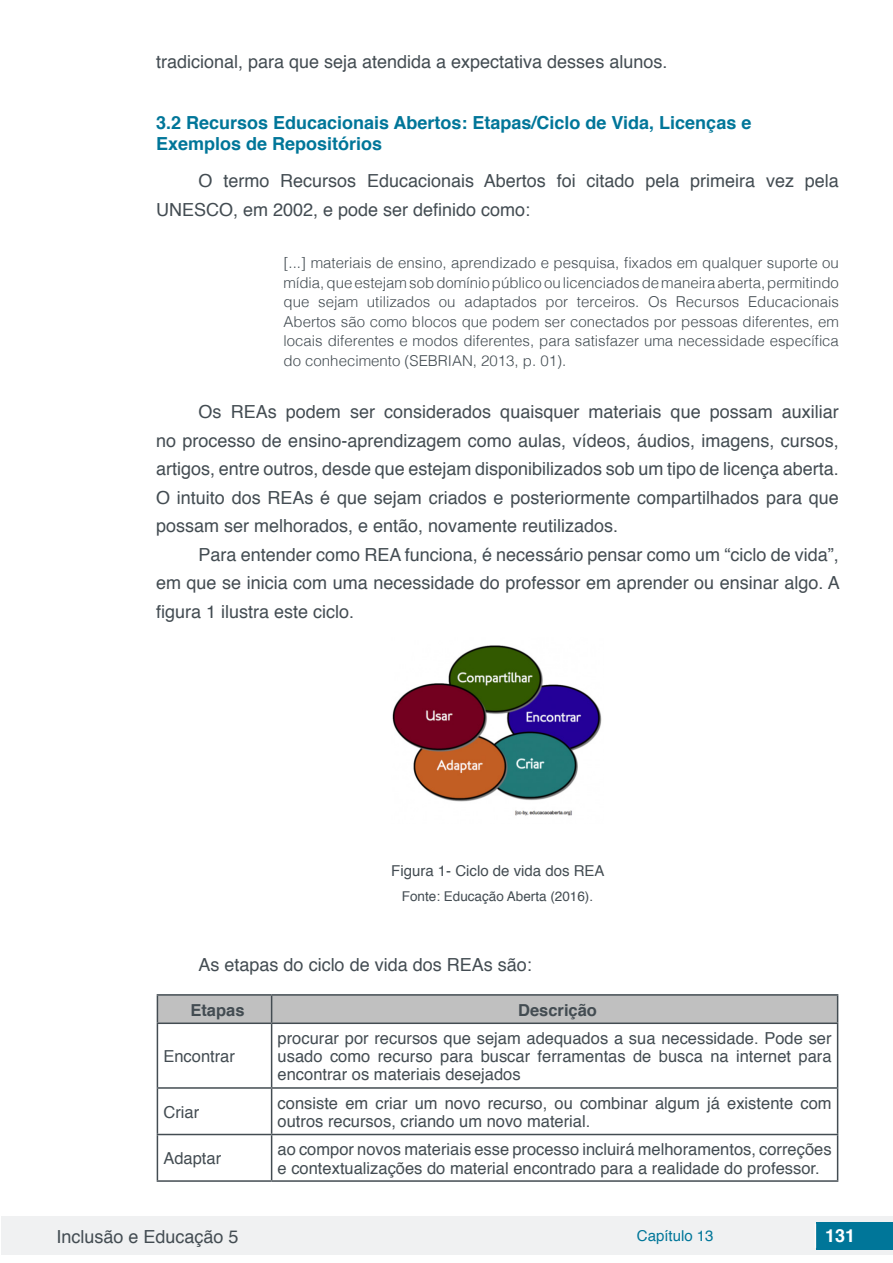
<style>
.page{position:relative;width:893px;height:1263px;background:#fff}
.page>*{position:absolute;margin:0;border:0;box-sizing:border-box;transform-origin:0 0}
.t1{font:18px/28.5px "Helvetica";color:#434c52;text-align:justify}
.t2{font:700 18px/21.6px "Helvetica";color:#007699}
.t3{font:700 18px "Helvetica";color:#fff}
.t4{font:16.5px/18.1px "Helvetica";color:#434c52}
.t5{font:700 16.5px "Helvetica";color:#434c52}
.t6{font:300 15px/19.5px "Helvetica";color:#434c52;text-align:justify}
.t7{font:15px "Helvetica";color:#434c52}
.t8{font:15px "Helvetica";color:#007699}
.t9{font:13.5px "Helvetica";color:#434c52}
</style>
<div class="page">
<div style="left:1px;top:1216px;width:891px;height:38px;background:#f0f1f2"></div>
<div style="left:816px;top:1222px;width:77px;height:27px;background:#007699"></div>
<svg style="left:815px;top:1224px;width:1px;height:24px"></svg>
<img style="left:392px;top:645px;width:210px;height:171px">
<hr style="left:157px;top:994px;width:115px;height:2px;background:#434c52">
<hr style="left:272px;top:994px;width:566px;height:2px;background:#434c52">
<div style="left:157px;top:995px;width:681px;height:27px;background:#c0c0c0"></div>
<hr style="left:157px;top:1024px;width:1px;height:63px;background:#434c52">
<hr style="left:157px;top:1022px;width:115px;height:2px;background:#434c52">
<hr style="left:271px;top:1024px;width:1px;height:63px;background:#434c52">
<hr style="left:272px;top:1022px;width:566px;height:2px;background:#434c52">
<hr style="left:837px;top:1024px;width:1px;height:63px;background:#434c52">
<hr style="left:157px;top:1089px;width:1px;height:45px;background:#434c52">
<hr style="left:157px;top:1087px;width:115px;height:2px;background:#434c52">
<hr style="left:271px;top:1089px;width:1px;height:45px;background:#434c52">
<hr style="left:272px;top:1087px;width:566px;height:2px;background:#434c52">
<hr style="left:837px;top:1089px;width:1px;height:45px;background:#434c52">
<hr style="left:157px;top:1135px;width:1px;height:45px;background:#434c52">
<hr style="left:157px;top:1134px;width:115px;height:1px;background:#434c52">
<hr style="left:271px;top:1135px;width:1px;height:45px;background:#434c52">
<hr style="left:272px;top:1134px;width:566px;height:1px;background:#434c52">
<hr style="left:837px;top:1135px;width:1px;height:45px;background:#434c52">
<hr style="left:157px;top:1180px;width:115px;height:2px;background:#434c52">
<hr style="left:272px;top:1180px;width:566px;height:2px;background:#434c52">
<p class="t1" style="left:156px;top:47px;width:513px">tradicional, para que seja atendida a expectativa desses alunos.</p>
<p class="t2" style="left:156px;top:112px;width:597px">3.2 Recursos Educacionais Abertos: Etapas/Ciclo de Vida, Licenças e<br>Exemplos de Repositórios</p>
<p class="t1" style="left:156px;top:167px;width:684px;text-indent:43px">O termo Recursos Educacionais Abertos foi citado pela primeira vez pela<br>UNESCO, em 2002, e pode ser definido como:</p>
<p class="t6" style="left:284px;top:252px;width:557px">[...] materiais de ensino, aprendizado e pesquisa, fixados em qualquer suporte ou mídia, que estejam sob domínio público ou licenciados de maneira aberta, permitindo que sejam utilizados ou adaptados por terceiros. Os Recursos Educacionais Abertos são como blocos que podem ser conectados por pessoas diferentes, em locais diferentes e modos diferentes, para satisfazer uma necessidade específica do conhecimento (SEBRIAN, 2013, p. 01).</p>
<p class="t1" style="left:156px;top:398px;width:684px;text-indent:43px">Os REAs podem ser considerados quaisquer materiais que possam auxiliar no processo de ensino-aprendizagem como aulas, vídeos, áudios, imagens, cursos, artigos, entre outros, desde que estejam disponibilizados sob um tipo de licença aberta.<br>O intuito dos REAs é que sejam criados e posteriormente compartilhados para que possam ser melhorados, e então, novamente reutilizados.</p>
<p class="t1" style="left:156px;top:540px;width:685px;text-indent:43px">Para entender como REA funciona, é necessário pensar como um “ciclo de vida”, em que se inicia com uma necessidade do professor em aprender ou ensinar algo. A figura 1 ilustra este ciclo.</p>
<p class="t7" style="left:391px;top:859px;width:215px">Figura 1- Ciclo de vida dos REA</p>
<p class="t9" style="left:402px;top:886px;width:193px">Fonte: Educação Aberta (2016).</p>
<p class="t1" style="left:199px;top:951px;width:335px">As etapas do ciclo de vida dos REAs são:</p>
<p class="t5" style="left:190px;top:997px;width:56px">Etapas</p>
<p class="t5" style="left:518px;top:997px;width:80px">Descrição</p>
<p class="t4" style="left:163px;top:1048px;width:73px">Encontrar</p>
<p class="t4" style="left:278px;top:1030px;width:555px;text-align:justify">procurar por recursos que sejam adequados a sua necessidade. Pode ser usado como recurso para buscar ferramentas de busca na internet para encontrar os materiais desejados</p>
<p class="t4" style="left:163px;top:1103px;width:37px">Criar</p>
<p class="t4" style="left:278px;top:1094px;width:555px">consiste em criar um novo recurso, ou combinar algum já existente com outros recursos, criando um novo material.</p>
<p class="t4" style="left:163px;top:1150px;width:59px">Adaptar</p>
<p class="t4" style="left:278px;top:1141px;width:555px">ao compor novos materiais esse processo incluirá melhoramentos, correções e contextualizações do material encontrado para a realidade do professor.</p>
<p class="t1" style="left:56px;top:1223px;width:184px">Inclusão e Educação 5</p>
<p class="t8" style="left:637px;top:1224px;width:78px">Capítulo 13</p>
<p class="t3" style="left:825px;top:1221px;width:32px">131</p>
</div>
